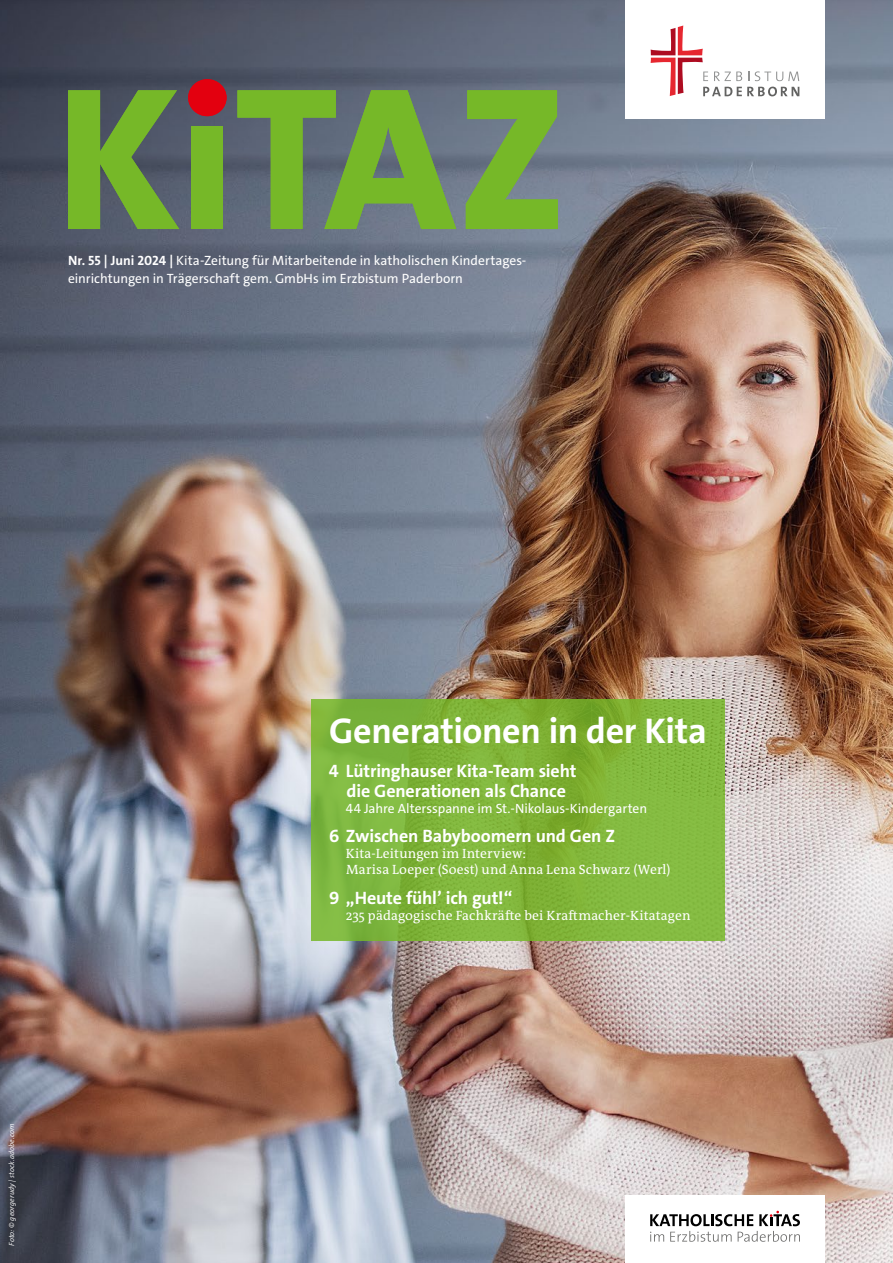
<style>
.page{position:relative;width:893px;height:1263px;background:#fff}
.page>*{position:absolute;margin:0;border:0;box-sizing:border-box;transform-origin:0 0}
.t1{font:700 36px "The Sans C4 s";letter-spacing:-.01em;color:#fff}
.t2{font:700 18px/19.5px "The Sans C4 s";letter-spacing:-.01em;color:#fff;text-align:center}
.t3{font:13.5px/18px "The Sans C4 s";color:#fff}
.t4{font:13.5px/16.2px "The Antiqua B W5 Plain";letter-spacing:.01em;color:#fff}
.t5{font:italic 7.5px "The Sans C4 s";letter-spacing:.015em;color:#fff}
.s1{font-weight:700}
</style>
<div class="page">
<img style="left:0;top:0;width:893px;height:1263px">
<div style="left:625px;top:1195px;width:200px;height:68px;background:#fff"></div>
<svg style="left:650px;top:1211px;width:150px;height:31px"></svg>
<div style="left:625px;top:0;width:200px;height:119px;background:#fff"></div>
<svg style="left:651px;top:26px;width:148px;height:70px"></svg>
<svg style="left:68px;top:90px;width:111px;height:139px"></svg>
<div style="left:188px;top:79px;width:39px;height:37px;background:#e3000f;border-radius:50%"></div>
<div style="left:192px;top:127px;width:31px;height:102px;background:#76b828"></div>
<svg style="left:237px;top:90px;width:219px;height:139px"></svg>
<svg style="left:466px;top:90px;width:92px;height:139px"></svg>
<svg style="left:312px;top:699px;width:413px;height:242px;fill:#81b73d"></svg>
<p class="t3" style="left:68px;top:252px;width:457px"><span class="s1">Nr. 55 | Juni 2024 |</span> Kita-Zeitung für Mitarbeitende in katholischen Kindertages--- einrichtungen in Trägerschaft gem. GmbHs im Erzbistum Paderborn</p>
<p class="t5" style="left:7px;top:1246px;width:124px;rotate:-90deg">Foto: © georgerudy | stock.adobe.com</p>
<h1 class="t1" style="left:329px;top:708px;width:379px">Generationen in der Kita</h1>
<h2 class="t2" style="left:329px;top:761px;width:249px">4 Lütringhauser Kita-Team sieht die Generationen als Chance</h2>
<p class="t3" style="left:346px;top:799px;width:303px">44 Jahre Altersspanne im St.-Nikolaus-Kindergarten</p>
<h2 class="t2" style="left:329px;top:826px;width:287px">6 Zwischen Babyboomern und Gen Z</h2>
<p class="t4" style="left:346px;top:846px;width:326px">Kita-Leitungen im Interview:<br>Marisa Loeper (Soest) und Anna Lena Schwarz (Werl)</p>
<h2 class="t2" style="left:329px;top:888px;width:185px">9 „Heute fühl’ ich gut!“</h2>
<p class="t4" style="left:346px;top:907px;width:346px">235 pädagogische Fachkräfte bei Kraftmacher-Kitatagen</p>
</div>
